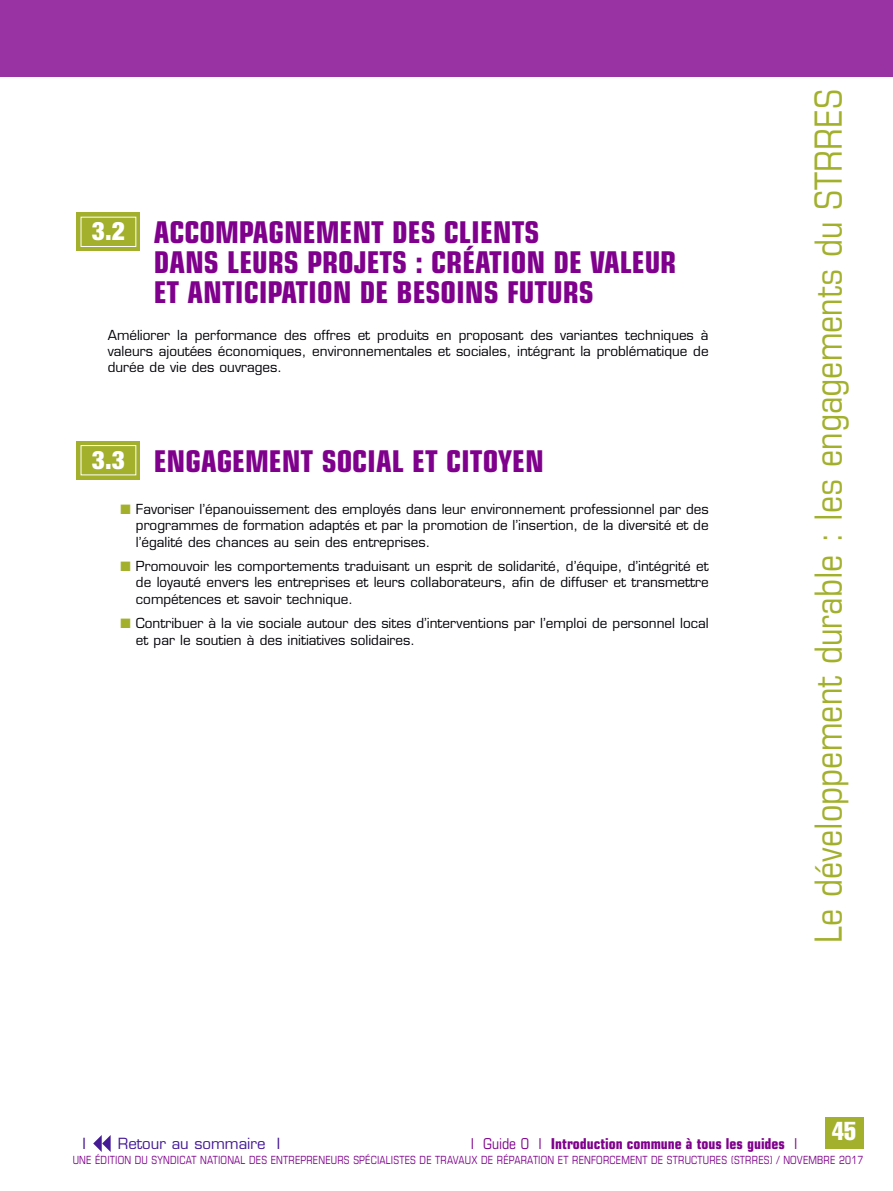
<style>
.page{position:relative;width:893px;height:1191px;background:#fff}
.page>*{position:absolute;margin:0;border:0;box-sizing:border-box;transform-origin:0 0}
.t1{font:condensed 37.5px "Eurostile";color:#a2b02c}
.t2{font:700 condensed 30px/30px "Eurostile";color:#7f008c}
.t3{font:900 condensed 25.5px "Helvetica Neue";color:#fff}
.t4{font:extra-condensed 25.5px "Helvetica Com";color:#fff}
.t5{font:700 condensed 15px "Eurostile";color:#7f008c}
.t6{font:15px "Eurostile";color:#461a95}
.t7{font:13.5px/16.2px "Eurostile";color:#000006;text-align:justify}
.t8{font:condensed 11.25px "Eurostile";letter-spacing:.015em;color:#7f008c;scale:.95 1}
.s1{font-family:"Helvetica Neue";font-weight:900;font-size:25.5px;color:#fff}
.s2{color:#a2b02c}
.s3{font-weight:400}
</style>
<div class="page">
<div style="left:825px;top:1116px;width:38px;height:32px;background:#a2b02c"></div>
<div style="left:77px;top:213px;width:63px;height:38px;background:#a2b02c"></div>
<div style="left:81px;top:217px;width:55px;height:30px;border:1px solid #fff"></div>
<div style="left:77px;top:441px;width:63px;height:38px;background:#a2b02c"></div>
<div style="left:81px;top:445px;width:55px;height:30px;border:1px solid #fff"></div>
<div style="left:0;top:0;width:893px;height:77px;background:#9933a3"></div>
<svg style="left:93px;top:1135px;width:18px;height:17px"></svg>
<h3 class="t3" style="left:92px;top:210px;width:35px">3.2</h3>
<h2 class="t2" style="left:154px;top:220px;width:524px">ACCOMPAGNEMENT DES CLIENTS<br>DANS LEURS PROJETS : CRÉATION DE VALEUR<br>ET ANTICIPATION DE BESOINS FUTURS</h2>
<p class="t7" style="left:108px;top:328px;width:602px">Améliorer la performance des offres et produits en proposant des variantes techniques à valeurs ajoutées économiques, environnementales et sociales, intégrant la problématique de durée de vie des ouvrages.</p>
<h2 class="t2" style="left:92px;top:448px;width:454px"><span class="s1">3.3</span> ENGAGEMENT SOCIAL ET CITOYEN</h2>
<p class="t7" style="left:136px;top:502px;width:574px;text-indent:-15px"><span class="s2">■</span> Favoriser l’épanouissement des employés dans leur environnement professionnel par des programmes de formation adaptés et par la promotion de l’insertion, de la diversité et de l’égalité des chances au sein des entreprises.</p>
<p class="t7" style="left:136px;top:560px;width:574px;text-indent:-15px"><span class="s2">■</span> Promouvoir les comportements traduisant un esprit de solidarité, d’équipe, d’intégrité et de loyauté envers les entreprises et leurs collaborateurs, afin de diffuser et transmettre compétences et savoir technique.</p>
<p class="t7" style="left:136px;top:617px;width:574px;text-indent:-15px"><span class="s2">■</span> Contribuer à la vie sociale autour des sites d’interventions par l’emploi de personnel local et par le soutien à des initiatives solidaires.</p>
<h1 class="t1" style="left:815px;top:943px;width:856px;rotate:-90deg">Le développement durable : les engagements du STRRES</h1>
<h3 class="t4" style="left:832px;top:1114px;width:25px">45</h3>
<p class="t8" style="left:73px;top:1156px;width:834px">UNE ÉDITION DU SYNDICAT NATIONAL DES ENTREPRENEURS SPÉCIALISTES DE TRAVAUX DE RÉPARATION ET RENFORCEMENT DE STRUCTURES (STRRES) / NOVEMBRE 2017</p>
<p class="t6" style="left:83px;top:1137px;width:5px">I</p>
<p class="t6" style="left:118px;top:1137px;width:164px">Retour au sommaire I</p>
<p class="t5" style="left:471px;top:1138px;width:328px"><span class="s3">I Guide 0 I</span> Introduction commune à tous les guides <span class="s3">I</span></p>
</div>
